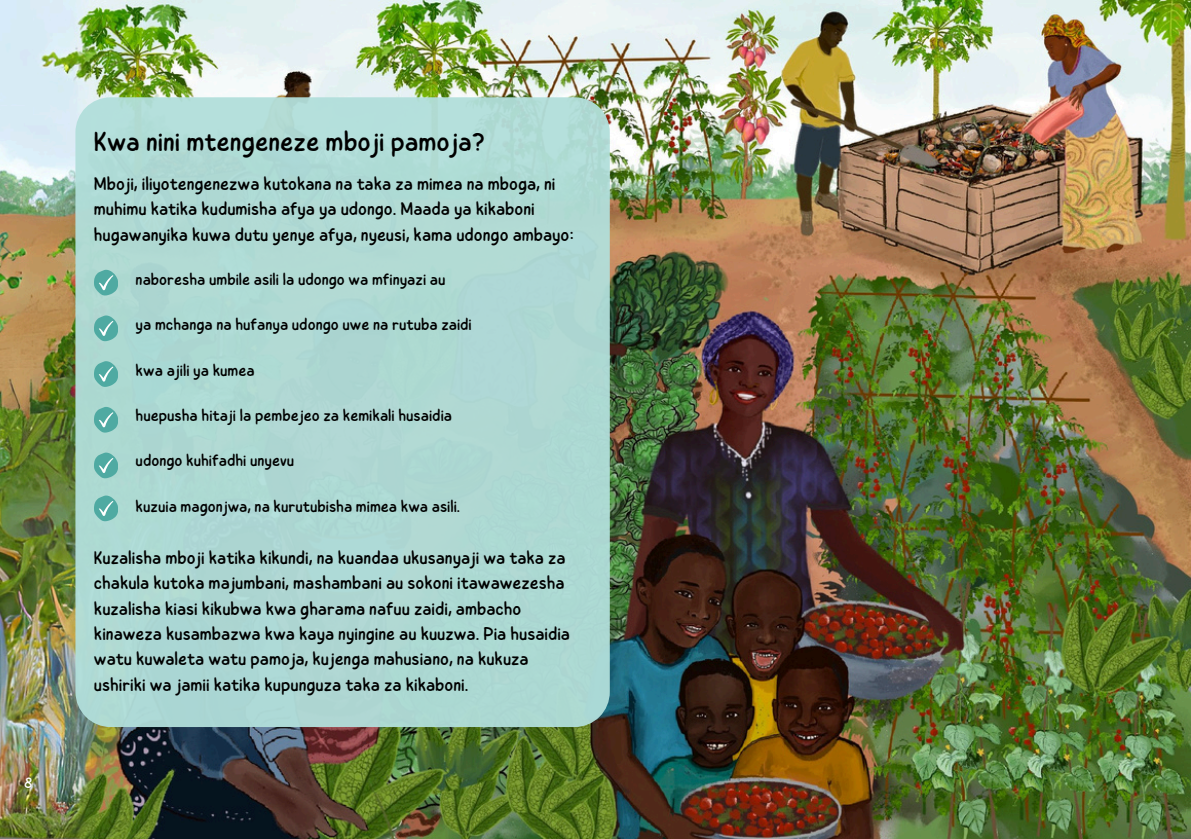
<style>
.page{position:relative;width:1191px;height:839px;background:#fff}
.page>*{position:absolute;margin:0;border:0;box-sizing:border-box;transform-origin:0 0}
.t1{font:27.6px "Childos Arabic";color:#000}
.t2{font:18.4px/25.4px "Childos Arabic";color:#000}
.t3{font:16.6px "Childos Arabic";color:#000}
.t4{font:14.6px "Childos Arabic";color:#fff}
</style>
<div class="page">
<img style="left:0;top:0;width:1190px;height:838px">
<div style="left:75px;top:97px;width:535px;height:630px;background:#aed9d3"></div>
<svg style="left:94px;top:270px;width:24px;height:25px"></svg>
<svg style="left:94px;top:315px;width:24px;height:26px"></svg>
<svg style="left:94px;top:361px;width:24px;height:25px"></svg>
<svg style="left:94px;top:407px;width:24px;height:25px"></svg>
<svg style="left:94px;top:452px;width:24px;height:26px"></svg>
<svg style="left:94px;top:495px;width:24px;height:26px"></svg>
<p class="t4" style="left:24px;top:772px;width:10px">8</p>
<p class="t1" style="left:94px;top:122px;width:393px">Kwa nini mtengeneze mboji pamoja?</p>
<p class="t2" style="left:94px;top:171px;width:482px">Mboji, iliyotengenezwa kutokana na taka za mimea na mboga, ni muhimu katika kudumisha afya ya udongo. Maada ya kikaboni hugawanyika kuwa dutu yenye afya, nyeusi, kama udongo ambayo:</p>
<p class="t3" style="left:136px;top:267px;width:311px">naboresha umbile asili la udongo wa mfinyazi au</p>
<p class="t3" style="left:136px;top:312px;width:338px">ya mchanga na hufanya udongo uwe na rutuba zaidi</p>
<p class="t3" style="left:136px;top:358px;width:121px">kwa ajili ya kumea</p>
<p class="t3" style="left:136px;top:403px;width:318px">huepusha hitaji la pembejeo za kemikali husaidia</p>
<p class="t3" style="left:136px;top:449px;width:160px">udongo kuhifadhi unyevu</p>
<p class="t3" style="left:136px;top:494px;width:326px">kuzuia magonjwa, na kurutubisha mimea kwa asili.</p>
<p class="t2" style="left:94px;top:545px;width:478px">Kuzalisha mboji katika kikundi, na kuandaa ukusanyaji wa taka za chakula kutoka majumbani, mashambani au sokoni itawawezesha kuzalisha kiasi kikubwa kwa gharama nafuu zaidi, ambacho kinaweza kusambazwa kwa kaya nyingine au kuuzwa. Pia husaidia watu kuwaleta watu pamoja, kujenga mahusiano, na kukuza ushiriki wa jamii katika kupunguza taka za kikaboni.</p>
</div>
